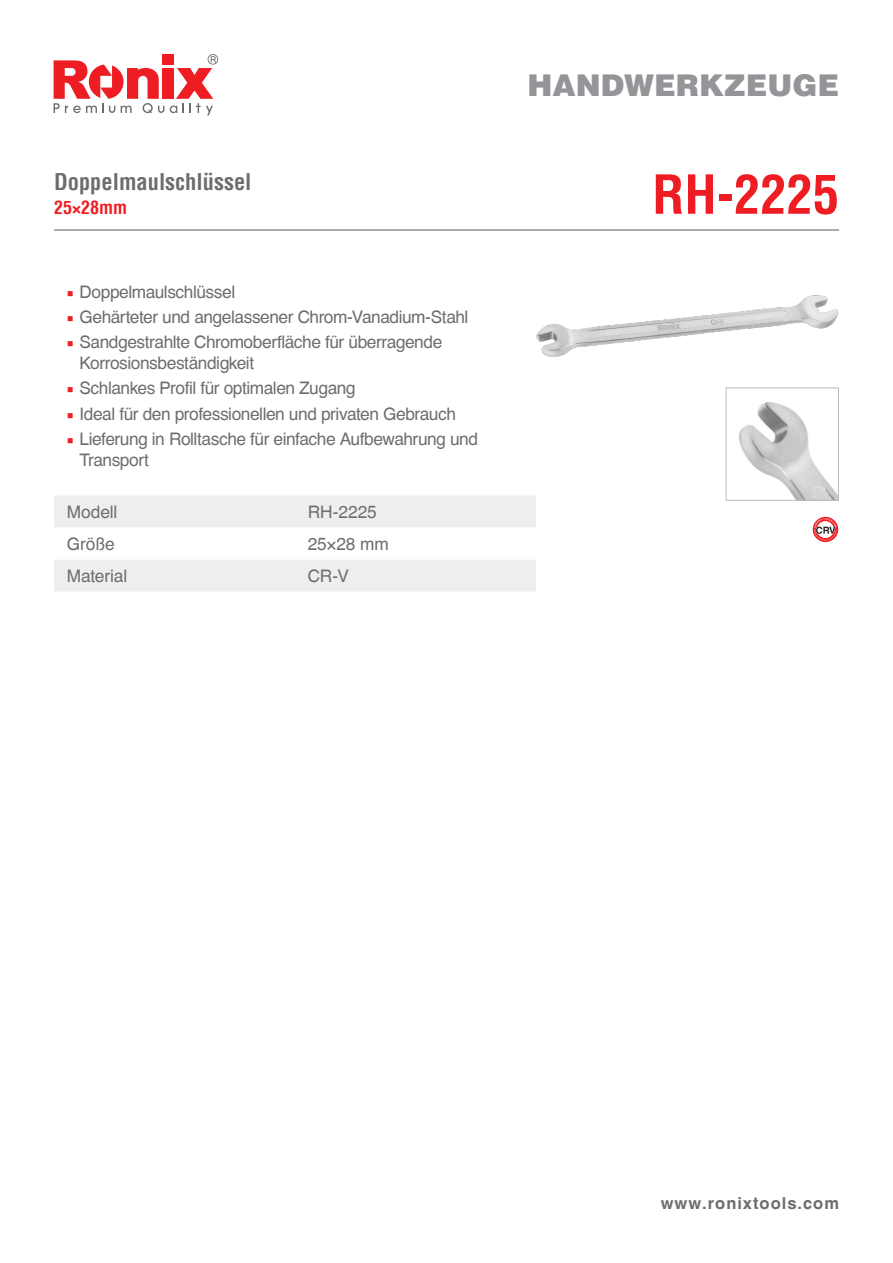
<style>
.page{position:relative;width:893px;height:1263px;background:#fff}
.page>*{position:absolute;margin:0;border:0;box-sizing:border-box;transform-origin:0 0}
.t1{font:700 condensed 52.5px "Helvetica LT";color:#ee1d23}
.t2{font:900 30px "Helvetica LT";color:#939598}
.t3{font:700 condensed 22.5px "Helvetica LT";color:#6c6d70}
.t4{font:700 condensed 18px "Helvetica LT";color:#ee1d23}
.t5{font:17.25px/21px "Helvetica CE";letter-spacing:-.025em;color:#6c6d70}
.t6{font:17.25px "Helvetica CE";letter-spacing:-.005em;color:#6c6d70}
.t7{font:700 16.5px "Helvetica CE";letter-spacing:.06em;color:#6c6d70}
.s1{font-family:"Minion Pro";color:#ee1d23}
</style>
<div class="page">
<svg style="left:170px;top:54px;width:48px;height:61px"></svg>
<div style="left:162px;top:68px;width:11px;height:31px;background:#ee1d23"></div>
<svg style="left:54px;top:60px;width:110px;height:53px"></svg>
<div style="left:162px;top:54px;width:11px;height:11px;background:#ee1d23"></div>
<img style="left:536px;top:295px;width:302px;height:62px">
<div style="left:54px;top:496px;width:482px;height:95px;background:#eeeeef"></div>
<svg style="left:54px;top:527px;width:482px;height:32px"></svg>
<img style="left:739px;top:402px;width:98px;height:97px">
<div style="left:726px;top:387px;width:113px;height:114px;border:1px solid #bcbdc0"></div>
<hr style="left:54px;top:229px;width:785px;height:2px;background:#6c6d70">
<svg style="left:812px;top:516px;width:27px;height:27px"></svg>
<svg style="left:813px;top:517px;width:25px;height:25px"></svg>
<svg style="left:814px;top:518px;width:22px;height:22px"></svg>
<p class="t3" style="left:54px;top:167px;width:199px">Doppelmaulschlüssel</p>
<p class="t4" style="left:54px;top:196px;width:75px">25×28mm</p>
<p class="t5" style="left:67px;top:281px;width:170px"><span class="s1">■</span> Doppelmaulschlüssel</p>
<p class="t5" style="left:67px;top:306px;width:403px"><span class="s1">■</span> Gehärteter und angelassener Chrom-Vanadium-Stahl</p>
<p class="t5" style="left:80px;top:332px;width:364px;text-indent:-13px"><span class="s1">■</span> Sandgestrahlte Chromoberfläche für überragende<br>Korrosionsbeständigkeit</p>
<p class="t5" style="left:67px;top:378px;width:290px"><span class="s1">■</span> Schlankes Profil für optimalen Zugang</p>
<p class="t5" style="left:67px;top:403px;width:391px"><span class="s1">■</span> Ideal für den professionellen und privaten Gebrauch</p>
<p class="t5" style="left:80px;top:428px;width:400px;text-indent:-13px"><span class="s1">■</span> Lieferung in Rolltasche für einfache Aufbewahrung und<br>Transport</p>
<p class="t5" style="left:67px;top:501px;width:52px">Modell</p>
<p class="t5" style="left:308px;top:501px;width:70px">RH-2225</p>
<p class="t5" style="left:67px;top:533px;width:50px">Größe</p>
<p class="t5" style="left:308px;top:533px;width:83px">25×28 mm</p>
<p class="t6" style="left:67px;top:566px;width:62px">Material</p>
<p class="t5" style="left:308px;top:565px;width:43px">CR-V</p>
<h2 class="t2" style="left:527px;top:65px;width:313px">HANDWERKZEUGE</h2>
<p class="t1" style="left:652px;top:162px;width:188px">RH-2225</p>
<p class="t7" style="left:661px;top:1193px;width:180px">www.ronixtools.com</p>
</div>
